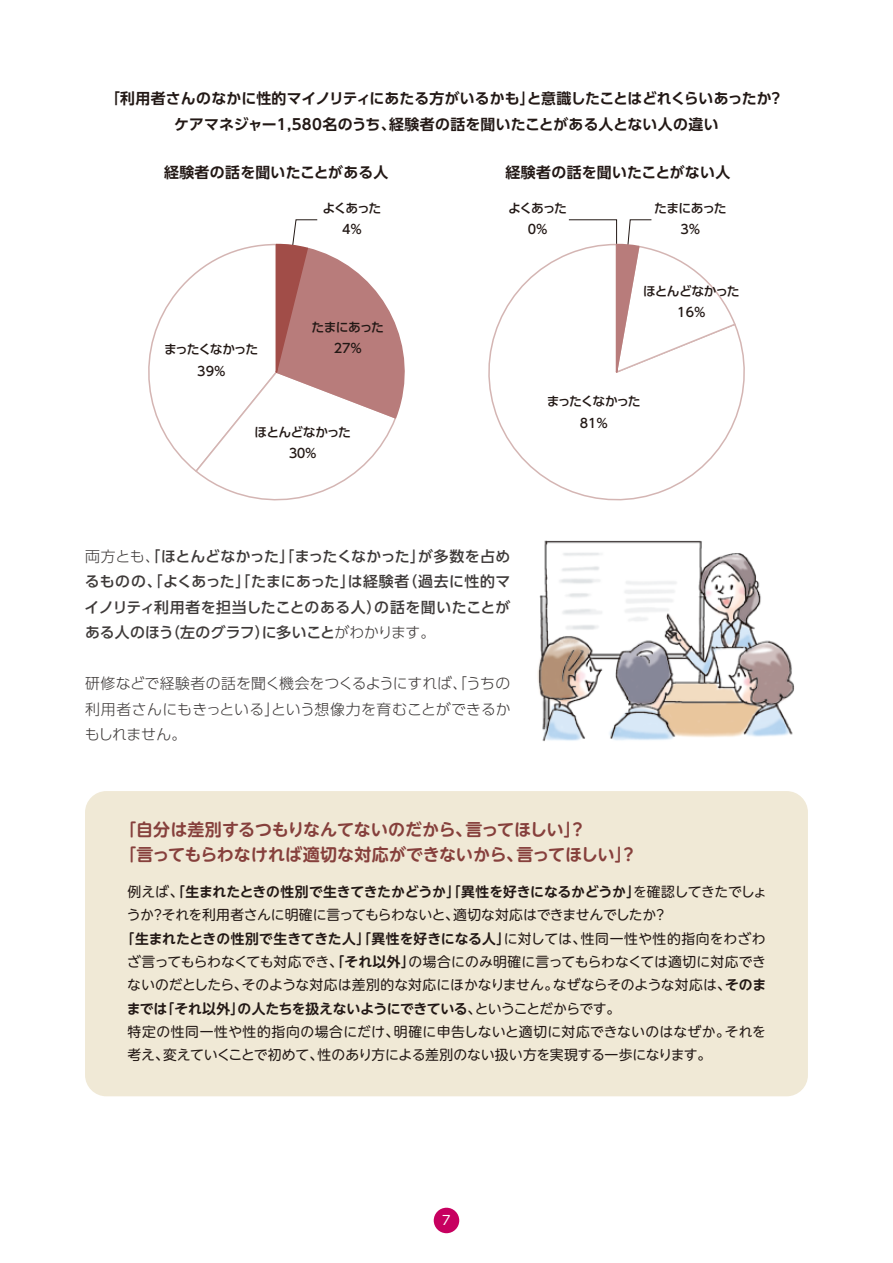
<style>
.page{position:relative;width:893px;height:1263px;background:#fff}
.page>*{position:absolute;margin:0;border:0;box-sizing:border-box;transform-origin:0 0}
.t1{font:700 16.95px/25.5px "UD Shin M Go Pro De";letter-spacing:-.01em;color:#86403c}
.t2{font:700 14.85px/25.5px "UD Shin Go Pro De";letter-spacing:.01em;color:#221815;text-align:center}
.t3{font:500 14.85px/25.5px "UD Shin Go Pro";letter-spacing:.005em;color:#3e3a39;text-align:justify}
.t4{font:300 14.85px/25.5px "UD Shin Go Pro";letter-spacing:-.01em;color:#3e3a39;text-align:justify}
.t5{font:13.8px/23.4px "UD Shin M Go Pro";color:#221815}
.t6{font:700 13.8px "UD Shin M Go Pro De";letter-spacing:-.01em;color:#221815}
.t7{font:13.8px "UD Shin M Go Pro";letter-spacing:-.02em;color:#221815}
.t8{font:500 12.75px/21.3px "UD Shin Go Pro";letter-spacing:-.09em;color:#221815;text-align:center}
.t9{font:500 12.75px/21.3px "UD Shin Go Pro";letter-spacing:-.065em;color:#221815;text-align:center}
.t10{font:500 12.75px/21.3px "UD Shin Go Pro";letter-spacing:-.055em;color:#221815;text-align:center}
.t11{font:500 12.75px/21.3px "UD Shin Go Pro";letter-spacing:-.05em;color:#221815;text-align:center}
.t12{font:12.75px "UD Shin Go Pro";color:#fff}
.s1{font-weight:300}
.s2{font-family:"UD Shin M Go Pro";font-weight:400}
.s3{font-family:"UD Shin M Go Pro De";font-weight:700}
</style>
<div class="page">
<div style="left:85px;top:791px;width:723px;height:305px;background:#f0e9d6;border-radius:21px"></div>
<svg style="left:148px;top:219px;width:257px;height:282px"></svg>
<svg style="left:488px;top:253px;width:257px;height:248px"></svg>
<svg style="left:568px;top:219px;width:169px;height:155px"></svg>
<img style="left:537px;top:540px;width:258px;height:201px">
<div style="left:434px;top:1208px;width:25px;height:25px;background:#c70060;border-radius:50%"></div>
<p class="t2" style="left:105px;top:86px;width:680px">「利用者さんのなかに性的マイノリティにあたる方がいるかも」と意識したことはどれくらいあったか？ケアマネジャー1,580名のうち、経験者の話を聞いたことがある人とない人の違い</p>
<p class="t2" style="left:164px;top:159px;width:226px">経験者の話を聞いたことがある人</p>
<p class="t8" style="left:164px;top:338px;width:96px">まったくなかった<br>39％</p>
<p class="t8" style="left:322px;top:197px;width:60px">よくあった<br>4％</p>
<p class="t11" style="left:312px;top:316px;width:74px">たまにあった<br>27％</p>
<p class="t9" style="left:255px;top:421px;width:98px">ほとんどなかった<br>３０％</p>
<p class="t2" style="left:506px;top:159px;width:226px">経験者の話を聞いたことがない人</p>
<p class="t8" style="left:508px;top:197px;width:60px">よくあった<br>0％</p>
<p class="t8" style="left:654px;top:197px;width:74px">たまにあった<br>3％</p>
<p class="t10" style="left:643px;top:280px;width:98px">ほとんどなかった<br>16％</p>
<p class="t8" style="left:547px;top:390px;width:96px">まったくなかった<br>81％</p>
<p class="t3" style="left:85px;top:543px;width:427px"><span class="s1">両方とも、</span>「ほとんどなかった」「まったくなかった」が多数を占めるものの、「よくあった」「たまにあった」は経験者（過去に性的マイノリティ利用者を担当したことのある人）の話を聞いたことがある人のほう（左のグラフ）に多いこと<span class="s1">がわかります。</span></p>
<p class="t4" style="left:85px;top:670px;width:427px">研修などで経験者の話を聞く機会をつくるようにすれば、「うちの利用者さんにもきっといる」という想像力を育むことができるかもしれません。</p>
<p class="t1" style="left:119px;top:816px;width:520px">「自分は差別するつもりなんてないのだから、言ってほしい」？<br>「言ってもらわなければ適切な対応ができないから、言ってほしい」？</p>
<p class="t6" style="left:128px;top:880px;width:641px"><span class="s2">例えば、</span>「生まれたときの性別で生きてきたかどうか」「異性を好きになるかどうか」<span class="s2">を確認してきたでしょ</span></p>
<p class="t7" style="left:127px;top:904px;width:542px">うか？それを利用者さんに明確に言ってもらわないと、適切な対応はできませんでしたか？</p>
<p class="t6" style="left:121px;top:927px;width:646px">「生まれたときの性別で生きてきた人」「異性を好きになる人」<span class="s2">に対しては、性同一性や性的指向をわざわ</span></p>
<p class="t5" style="left:127px;top:949px;width:640px">ざ言ってもらわなくても対応でき、<span class="s3">「それ以外」</span>の場合にのみ明確に言ってもらわなくては適切に対応できないのだとしたら、そのような対応は差別的な対応にほかなりません。なぜならそのような対応は、<span class="s3">そのま</span></p>
<p class="t6" style="left:127px;top:997px;width:495px">までは「それ以外」の人たちを扱えないようにできている<span class="s2">、ということだからです。</span></p>
<p class="t5" style="left:128px;top:1019px;width:640px">特定の性同一性や性的指向の場合にだけ、明確に申告しないと適切に対応できないのはなぜか。それを考え、変えていくことで初めて、性のあり方による差別のない扱い方を実現する一歩になります。</p>
<p class="t12" style="left:442px;top:1210px;width:10px">7</p>
</div>
